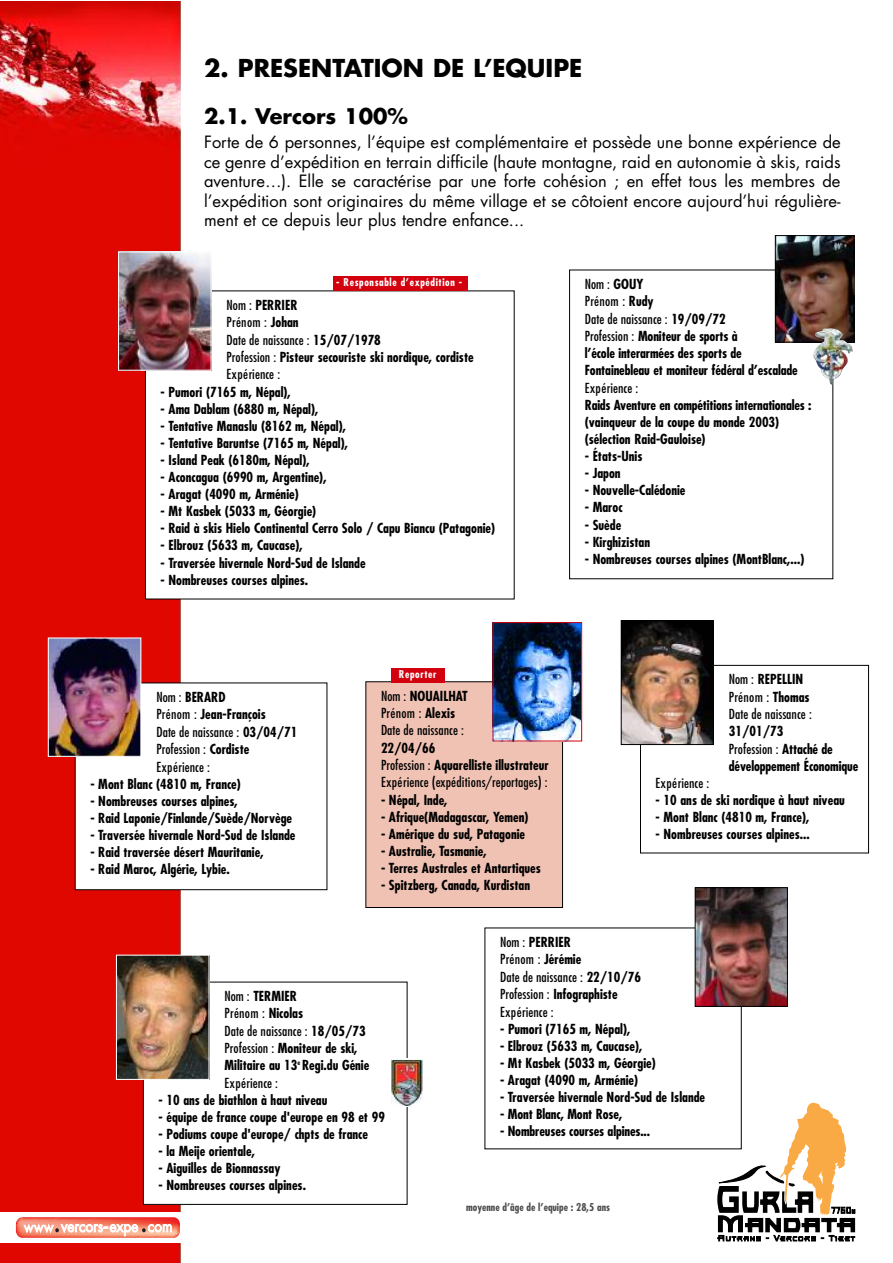
<style>
.page{position:relative;width:893px;height:1263px;background:#fff}
.page>*{position:absolute;margin:0;border:0;box-sizing:border-box;transform-origin:0 0}
.t1{font:700 24px "Futura";color:#000}
.t2{font:700 21px "Futura";color:#000}
.t3{font:16.5px/19.5px "Futura";color:#000;text-align:justify}
.t4{font:700 condensed 13.5px/17.4px "Futura";color:#000}
.t5{font:500 condensed 13.5px/17.4px "Futura";color:#000}
.t6{font:700 condensed 10.5px "Futura";letter-spacing:.06em;color:#fff}
.t7{font:700 condensed 10.5px "Futura";color:#4d4d4d}
.s1{font-weight:400}
.s2{font-weight:500}
.s3{font-weight:700}
</style>
<div class="page">
<img style="left:0;top:1px;width:181px;height:1262px">
<div style="left:0;top:1212px;width:234px;height:31px;background:#fff"></div>
<svg style="left:16px;top:1217px;width:164px;height:21px"></svg>
<div style="left:145px;top:291px;width:369px;height:308px;background:#fff"></div>
<img style="left:120px;top:253px;width:90px;height:116px">
<div style="left:118px;top:251px;width:94px;height:120px;border:1px solid #fff"></div>
<div style="left:569px;top:270px;width:264px;height:309px;border:1px solid #000"></div>
<img style="left:777px;top:237px;width:75px;height:103px">
<div style="left:775px;top:235px;width:79px;height:107px;border:1px solid #000"></div>
<img style="left:697px;top:889px;width:89px;height:116px">
<div style="left:695px;top:887px;width:93px;height:120px;border:1px solid #000"></div>
<div style="left:75px;top:683px;width:252px;height:207px;background:#fff"></div>
<div style="left:75px;top:683px;width:252px;height:207px;border:1px solid #000"></div>
<img style="left:50px;top:639px;width:89px;height:116px">
<div style="left:48px;top:637px;width:93px;height:120px;border:1px solid #fff"></div>
<div style="left:366px;top:682px;width:197px;height:225px;background:#f0c2b3"></div>
<div style="left:366px;top:682px;width:197px;height:226px;border:1px solid #000"></div>
<img style="left:495px;top:624px;width:85px;height:115px">
<div style="left:493px;top:622px;width:89px;height:119px;border:1px solid #d3000e"></div>
<div style="left:143px;top:982px;width:264px;height:222px;background:#fff"></div>
<img style="left:118px;top:957px;width:90px;height:121px">
<div style="left:116px;top:955px;width:94px;height:125px;border:1px solid #fff"></div>
<div style="left:333px;top:276px;width:135px;height:14px;background:#d3000e"></div>
<svg style="left:717px;top:1103px;width:138px;height:138px"></svg>
<img style="left:391px;top:1059px;width:32px;height:47px">
<img style="left:813px;top:328px;width:40px;height:57px">
<div style="left:640px;top:665px;width:229px;height:188px;border:1px solid #000"></div>
<img style="left:623px;top:622px;width:89px;height:121px">
<div style="left:621px;top:620px;width:93px;height:125px;border:1px solid #000"></div>
<div style="left:391px;top:668px;width:54px;height:15px;background:#d3000e"></div>
<h1 class="t1" style="left:204px;top:57px;width:380px">2. PRESENTATION DE L’EQUIPE</h1>
<h2 class="t2" style="left:204px;top:107px;width:205px">2.1. Vercors 100%</h2>
<p class="t3" style="left:204px;top:134px;width:638px">Forte de 6 personnes, l’équipe est complémentaire et possède une bonne expérience de ce genre d’expédition en terrain difficile (haute montagne, raid en autonomie à skis, raids aventure…). Elle se caractérise par une forte cohésion ; en effet tous les membres de l’expédition sont originaires du même village et se côtoient encore aujourd’hui régulière&shy;ment et ce depuis leur plus tendre enfance...</p>
<p class="t6" style="left:336px;top:278px;width:128px">- Responsable d’expédition -</p>
<p class="t4" style="left:227px;top:297px;width:249px"><span class="s1">Nom :</span> PERRIER<br><span class="s2">Prénom :</span> Johan<br><span class="s2">Date de naissance :</span> 15/07/1978<br><span class="s2">Profession :</span> Pisteur secouriste ski nordique, cordiste<br><span class="s2">Expérience :</span></p>
<p class="t4" style="left:161px;top:384px;width:132px">- Pumori (7165 m, Népal),</p>
<p class="t4" style="left:161px;top:401px;width:159px">- Ama Dablam (6880 m, Népal),</p>
<p class="t4" style="left:161px;top:418px;width:187px">- Tentative Manaslu (8162 m, Népal),</p>
<p class="t4" style="left:161px;top:435px;width:189px">- Tentative Baruntse (7165 m, Népal),</p>
<p class="t4" style="left:161px;top:452px;width:151px">- Island Peak (6180m, Népal),</p>
<p class="t4" style="left:161px;top:470px;width:168px">- Aconcagua (6990 m, Argentine),</p>
<p class="t4" style="left:161px;top:487px;width:140px">- Aragat (4090 m, Arménie)</p>
<p class="t4" style="left:161px;top:504px;width:157px">- Mt Kasbek (5033 m, Géorgie)</p>
<p class="t4" style="left:161px;top:521px;width:336px">- Raid à skis Hielo Continental Cerro Solo / Capu Biancu (Patagonie)</p>
<p class="t4" style="left:161px;top:538px;width:144px">- Elbrouz (5633 m, Caucase),</p>
<p class="t4" style="left:161px;top:555px;width:207px">- Traversée hivernale Nord-Sud de Islande</p>
<p class="t4" style="left:161px;top:572px;width:149px">- Nombreuses courses alpines.</p>
<p class="t5" style="left:156px;top:688px;width:143px"><span class="s1">Nom :</span> <span class="s3">BERARD<br></span>Prénom : <span class="s3">Jean-François<br></span>Date de naissance : <span class="s3">03/04/71<br></span>Profession : <span class="s3">Cordiste<br></span>Expérience :</p>
<p class="t4" style="left:90px;top:776px;width:152px">- Mont Blanc (4810 m, France)</p>
<p class="t4" style="left:90px;top:793px;width:149px">- Nombreuses courses alpines,</p>
<p class="t4" style="left:90px;top:810px;width:203px">- Raid Laponie/Finlande/Suède/Norvège</p>
<p class="t4" style="left:90px;top:827px;width:207px">- Traversée hivernale Nord-Sud de Islande</p>
<p class="t4" style="left:90px;top:844px;width:175px">- Raid traversée désert Mauritanie,</p>
<p class="t4" style="left:90px;top:862px;width:141px">- Raid Maroc, Algérie, Lybie.</p>
<p class="t6" style="left:399px;top:670px;width:39px">Reporter</p>
<p class="t5" style="left:381px;top:687px;width:88px"><span class="s1">Nom :</span> <span class="s3">NOUAILHAT<br></span>Prénom : <span class="s3">Alexis<br></span>Date de naissance :</p>
<p class="t5" style="left:381px;top:739px;width:169px"><span class="s3">22/04/66<br></span>Profession : <span class="s3">Aquarelliste illustrateur<br></span>Expérience (expéditions/reportages) :</p>
<p class="t4" style="left:381px;top:792px;width:68px">- Népal, Inde,</p>
<p class="t4" style="left:381px;top:809px;width:149px">- Afrique(Madagascar, Yemen)</p>
<p class="t4" style="left:381px;top:826px;width:146px">- Amérique du sud, Patagonie</p>
<p class="t4" style="left:381px;top:843px;width:107px">- Australie, Tasmanie,</p>
<p class="t4" style="left:381px;top:860px;width:161px">- Terres Australes et Antartiques</p>
<p class="t4" style="left:381px;top:877px;width:151px">- Spitzberg, Canada, Kurdistan</p>
<p class="t4" style="left:585px;top:276px;width:215px"><span class="s1">Nom :</span> GOUY<br><span class="s2">Prénom :</span> Rudy<br><span class="s2">Date de naissance :</span> 19/09/72<br><span class="s2">Profession :</span> Moniteur de sports à<br>l’école interarmées des sports de<br>Fontainebleau et moniteur fédéral d’escalade</p>
<p class="t5" style="left:585px;top:379px;width:55px">Expérience :</p>
<p class="t4" style="left:585px;top:397px;width:228px">Raids Aventure en compétitions internationales : (vainqueur de la coupe du monde 2003) (sélection Raid-Gauloise)</p>
<p class="t4" style="left:585px;top:449px;width:59px">- États-Unis</p>
<p class="t4" style="left:585px;top:466px;width:37px">- Japon</p>
<p class="t4" style="left:585px;top:483px;width:102px">- Nouvelle-Calédonie</p>
<p class="t4" style="left:585px;top:500px;width:39px">- Maroc</p>
<p class="t4" style="left:585px;top:517px;width:38px">- Suède</p>
<p class="t4" style="left:585px;top:534px;width:67px">- Kirghizistan</p>
<p class="t4" style="left:585px;top:551px;width:221px">- Nombreuses courses alpines (MontBlanc,...)</p>
<p class="t5" style="left:729px;top:671px;width:84px"><span class="s1">Nom :</span> <span class="s3">REPELLIN<br></span>Prénom : <span class="s3">Thomas<br></span>Date de naissance :</p>
<p class="t4" style="left:729px;top:724px;width:131px">31/01/73<br><span class="s2">Profession :</span> Attaché de développement Économique</p>
<p class="t5" style="left:656px;top:775px;width:55px">Expérience :</p>
<p class="t4" style="left:656px;top:793px;width:191px">- 10 ans de ski nordique à haut niveau</p>
<p class="t4" style="left:656px;top:810px;width:155px">- Mont Blanc (4810 m, France),</p>
<p class="t4" style="left:656px;top:827px;width:156px">- Nombreuses courses alpines...</p>
<p class="t4" style="left:225px;top:988px;width:146px"><span class="s1">Nom :</span> TERMIER<br><span class="s2">Prénom :</span> Nicolas<br><span class="s2">Date de naissance :</span> 18/05/73<br><span class="s2">Profession :</span> Moniteur de ski,<br>Militaire au 13<sup>e</sup> Regi.du Génie<br><span class="s2">Expérience :</span></p>
<p class="t4" style="left:159px;top:1092px;width:170px">- 10 ans de biathlon à haut niveau</p>
<p class="t4" style="left:159px;top:1109px;width:228px">- équipe de france coupe d'europe en 98 et 99</p>
<p class="t4" style="left:159px;top:1126px;width:211px">- Podiums coupe d'europe/ chpts de france</p>
<p class="t4" style="left:159px;top:1144px;width:98px">- la Meije orientale,</p>
<p class="t4" style="left:159px;top:1161px;width:123px">- Aiguilles de Bionnassay</p>
<p class="t4" style="left:159px;top:1178px;width:149px">- Nombreuses courses alpines.</p>
<p class="t5" style="left:500px;top:933px;width:143px"><span class="s1">Nom :</span> <span class="s3">PERRIER<br></span>Prénom : <span class="s3">Jérémie<br></span>Date de naissance : <span class="s3">22/10/76<br></span>Profession : <span class="s3">Infographiste<br></span>Expérience :</p>
<p class="t4" style="left:500px;top:1021px;width:132px">- Pumori (7165 m, Népal),</p>
<p class="t4" style="left:500px;top:1038px;width:144px">- Elbrouz (5633 m, Caucase),</p>
<p class="t4" style="left:500px;top:1055px;width:157px">- Mt Kasbek (5033 m, Géorgie)</p>
<p class="t4" style="left:500px;top:1072px;width:140px">- Aragat (4090 m, Arménie)</p>
<p class="t4" style="left:500px;top:1089px;width:207px">- Traversée hivernale Nord-Sud de Islande</p>
<p class="t4" style="left:500px;top:1107px;width:124px">- Mont Blanc, Mont Rose,</p>
<p class="t4" style="left:500px;top:1124px;width:152px">- Nombreuses courses alpines...</p>
<p class="t7" style="left:466px;top:1202px;width:145px">moyenne d’âge de l’equipe : 28,5 ans</p>
</div>
